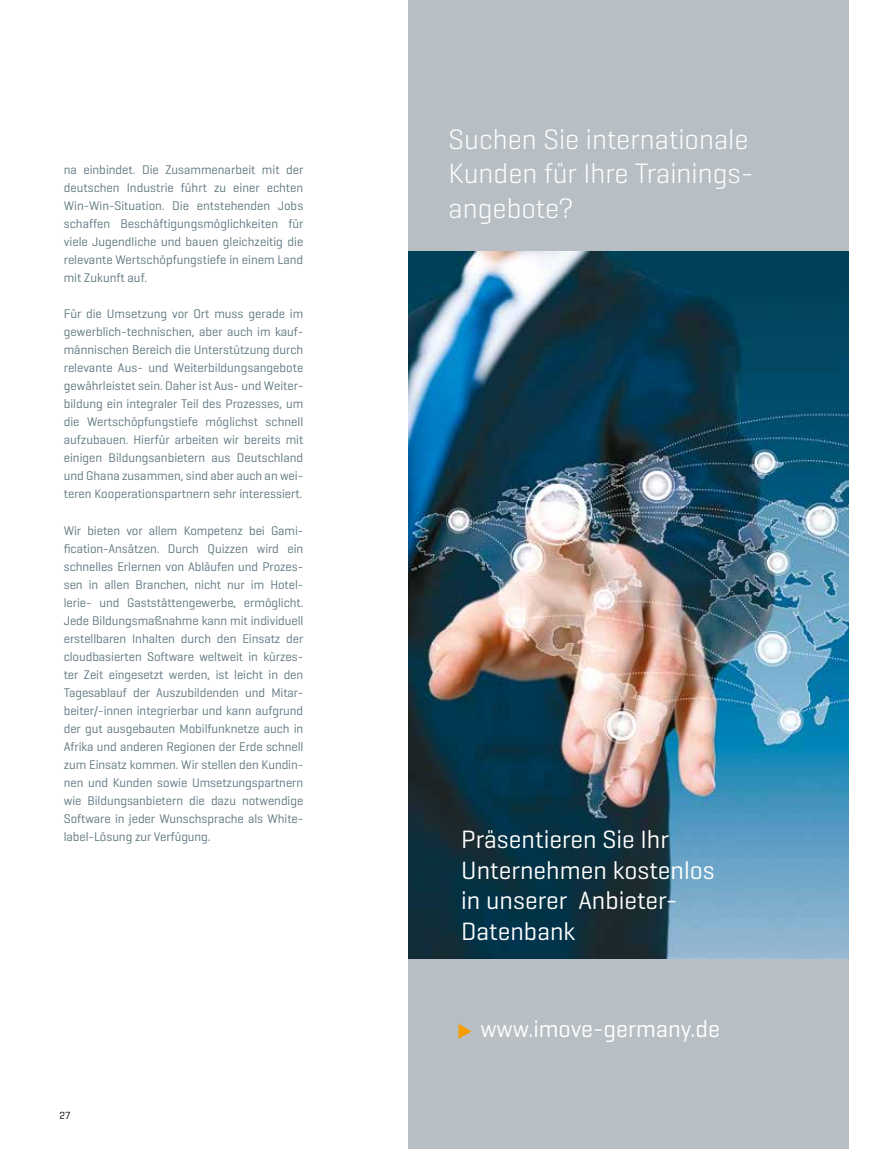
<style>
.page{position:relative;width:893px;height:1149px;background:#fff}
.page>*{position:absolute;margin:0;border:0;box-sizing:border-box;transform-origin:0 0}
.t1{font:300 28.5px/34.2px "Geogrotesque";color:#fff}
.t2{font:25.5px/30.6px "Geogrotesque";color:#fff}
.t3{font:24px "Geogrotesque";color:#fff}
.t4{font:12.75px/18px "Geogrotesque";color:#5e767f;text-align:justify}
.t5{font:10.5px "Geogrotesque";color:#000}
</style>
<div class="page">
<div style="left:408px;top:0;width:440px;height:1148px;background:#b8bfc4"></div>
<img style="left:408px;top:252px;width:440px;height:706px">
<p class="t4" style="left:64px;top:160px;width:241px">na einbindet. Die Zusammenarbeit mit der deutschen Industrie führt zu einer echten Win-Win-Situation. Die entstehenden Jobs schaffen Beschäftigungsmöglichkeiten für viele Jugendliche und bauen gleichzeitig die relevante Wertschöpfungstiefe in einem Land mit Zukunft auf.</p>
<p class="t4" style="left:64px;top:304px;width:241px">Für die Umsetzung vor Ort muss gerade im gewerblich-technischen, aber auch im kauf&shy;männischen Bereich die Unterstützung durch relevante Aus- und Weiterbildungsangebote gewährleistet sein. Daher ist Aus- und Weiter&shy;bildung ein integraler Teil des Prozesses, um die Wertschöpfungstiefe möglichst schnell aufzubauen. Hierfür arbeiten wir bereits mit einigen Bildungsanbietern aus Deutschland und Ghana zusammen, sind aber auch an wei&shy;teren Kooperationspartnern sehr interessiert.</p>
<p class="t4" style="left:64px;top:520px;width:241px">Wir bieten vor allem Kompetenz bei Gami&shy;fication-Ansätzen. Durch Quizzen wird ein schnelles Erlernen von Abläufen und Prozes&shy;sen in allen Branchen, nicht nur im Hotel&shy;lerie- und Gaststättengewerbe, ermöglicht.<br>Jede Bildungsmaßnahme kann mit individuell erstellbaren Inhalten durch den Einsatz der cloudbasierten Software weltweit in kürzes&shy;ter Zeit eingesetzt werden, ist leicht in den Tagesablauf der Auszubildenden und Mitar&shy;beiter/-innen integrierbar und kann aufgrund der gut ausgebauten Mobilfunknetze auch in Afrika und anderen Regionen der Erde schnell zum Einsatz kommen. Wir stellen den Kundin&shy;nen und Kunden sowie Umsetzungspartnern wie Bildungsanbietern die dazu notwendige Software in jeder Wunschsprache als White&shy;label-Lösung zur Verfügung.</p>
<p class="t5" style="left:60px;top:1108px;width:12px">27</p>
<p class="t1" style="left:449px;top:121px;width:306px">Suchen Sie internationale<br>Kunden für Ihre Trainings&shy;angebote?</p>
<p class="t2" style="left:461px;top:822px;width:255px">Präsentieren Sie Ihr<br>Unternehmen kostenlos in unserer Anbieter-</p>
<p class="t2" style="left:461px;top:914px;width:116px">Datenbank</p>
<p class="t3" style="left:480px;top:1013px;width:241px">www.imove-germany.de</p>
</div>
